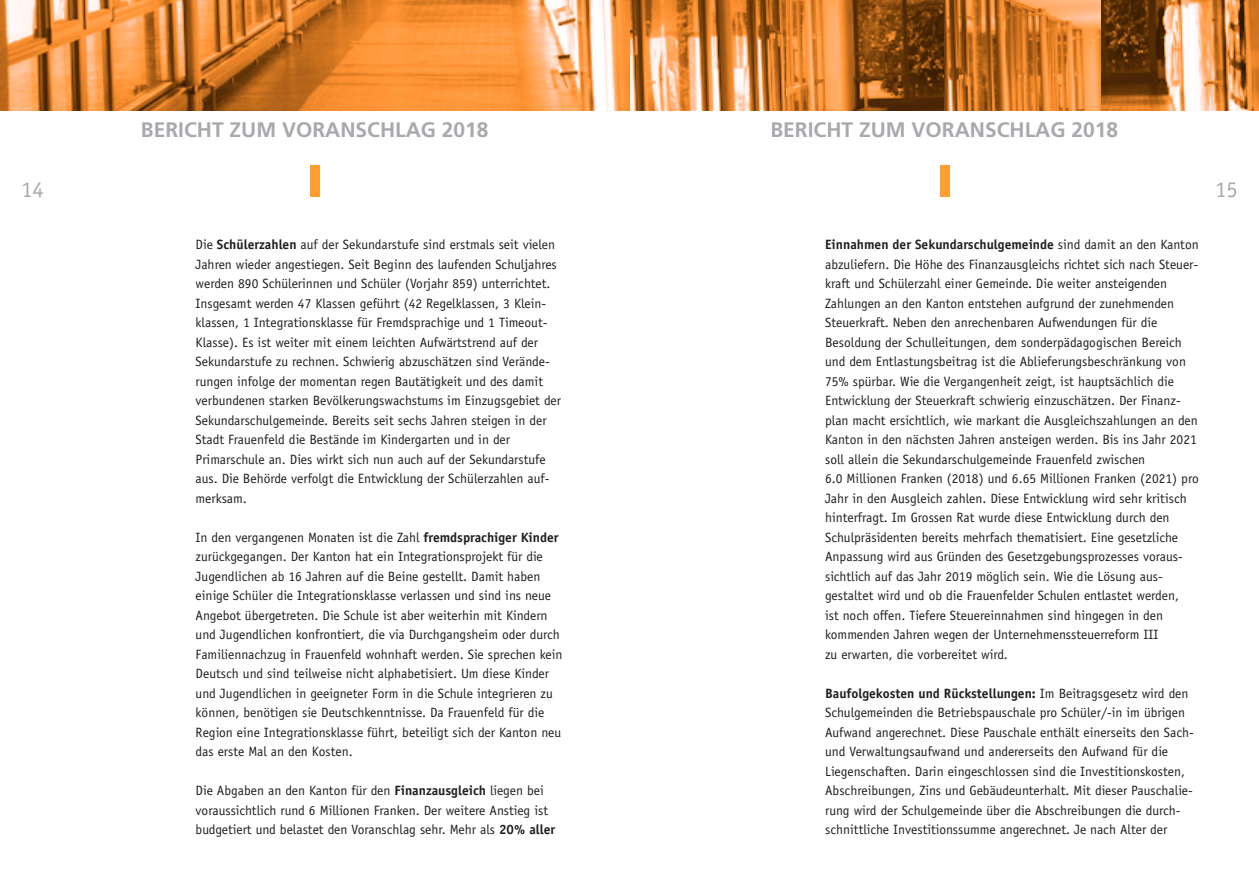
<style>
.page{position:relative;width:1259px;height:893px;background:#fff}
.page>*{position:absolute;margin:0;border:0;box-sizing:border-box;transform-origin:0 0}
.t1{font:22.5px "Officina Sans";color:#a8a9ad}
.t2{font:700 21px "Frutiger";color:#a8a9ad}
.t3{font:13.5px/19.5px "Officina Sans";color:#231f20}
.s1{font-weight:700}
</style>
<div class="page">
<div style="left:940px;top:165px;width:9px;height:32px;background:#ff9f31"></div>
<div style="left:310px;top:165px;width:9px;height:32px;background:#ff9f31"></div>
<img style="left:629px;top:0;width:158px;height:111px">
<svg style="left:0;top:0;width:629px;height:111px;background:#e38e43"></svg>
<svg style="left:787px;top:0;width:157px;height:111px;background:#a76122"></svg>
<svg style="left:944px;top:0;width:157px;height:111px;background:#d47e32"></svg>
<svg style="left:1101px;top:0;width:158px;height:111px;background:#b27947"></svg>
<h1 class="t1" style="left:21px;top:181px;width:24px">14</h1>
<h2 class="t2" style="left:141px;top:121px;width:349px">BERICHT ZUM VORANSCHLAG 2018</h2>
<p class="t3" style="left:196px;top:236px;width:367px">Die <span class="s1">Schülerzahlen</span> auf der Sekundarstufe sind erstmals seit vielen Jahren wieder angestiegen. Seit Beginn des laufenden Schuljahres werden 890 Schülerinnen und Schüler (Vorjahr 859) unterrichtet.<br>Insgesamt werden 47 Klassen geführt (42 Regelklassen, 3 Klein&shy;klassen, 1 Integrationsklasse für Fremdsprachige und 1 Timeout-Klasse). Es ist weiter mit einem leichten Aufwärtstrend auf der Sekundarstufe zu rechnen. Schwierig abzuschätzen sind Verände - rungen infolge der momentan regen Bautätigkeit und des damit verbundenen starken Bevölkerungswachstums im Einzugsgebiet der Sekundarschulgemeinde. Bereits seit sechs Jahren steigen in der Stadt Frauenfeld die Bestände im Kindergarten und in der Primarschule an. Dies wirkt sich nun auch auf der Sekundarstufe aus. Die Behörde verfolgt die Entwicklung der Schülerzahlen auf&shy;merksam.</p>
<p class="t3" style="left:196px;top:528px;width:368px">In den vergangenen Monaten ist die Zahl <span class="s1">fremdsprachiger Kinder </span>zurückgegangen. Der Kanton hat ein Integrationsprojekt für die Jugendlichen ab 16 Jahren auf die Beine gestellt. Damit haben einige Schüler die Integrationsklasse verlassen und sind ins neue Angebot übergetreten. Die Schule ist aber weiterhin mit Kindern und Jugendlichen konfrontiert, die via Durchgangsheim oder durch Familiennachzug in Frauenfeld wohnhaft werden. Sie sprechen kein Deutsch und sind teilweise nicht alphabetisiert. Um diese Kinder und Jugendlichen in geeigneter Form in die Schule integrieren zu können, benötigen sie Deutschkenntnisse. Da Frauenfeld für die Region eine Integrationsklasse führt, beteiligt sich der Kanton neu das erste Mal an den Kosten.</p>
<p class="t3" style="left:196px;top:782px;width:361px">Die Abgaben an den Kanton für den <span class="s1">Finanzausgleich</span> liegen bei voraussichtlich rund 6 Millionen Franken. Der weitere Anstieg ist budgetiert und belastet den Voranschlag sehr. Mehr als <span class="s1">20% aller</span></p>
<h2 class="t2" style="left:770px;top:121px;width:349px">BERICHT ZUM VORANSCHLAG 2018</h2>
<p class="t3" style="left:825px;top:236px;width:375px"><span class="s1">Einnahmen der Sekundarschulgemeinde</span> sind damit an den Kanton abzuliefern. Die Höhe des Finanzausgleichs richtet sich nach Steuer&shy;kraft und Schülerzahl einer Gemeinde. Die weiter ansteigenden Zahlungen an den Kanton entstehen aufgrund der zunehmenden Steuerkraft. Neben den anrechenbaren Aufwendungen für die Besoldung der Schulleitungen, dem sonderpädagogischen Bereich und dem Entlastungsbeitrag ist die Ablieferungsbeschränkung von 75% spürbar. Wie die Vergangenheit zeigt, ist hauptsächlich die Entwicklung der Steuerkraft schwierig einzuschätzen. Der Finanz&shy;plan macht ersichtlich, wie markant die Ausgleichszahlungen an den Kanton in den nächsten Jahren ansteigen werden. Bis ins Jahr 2021 soll allein die Sekundarschulgemeinde Frauenfeld zwischen<br>6.0 Millionen Franken (2018) und 6.65 Millionen Franken (2021) pro Jahr in den Ausgleich zahlen. Diese Entwicklung wird sehr kritisch hinterfragt. Im Grossen Rat wurde diese Entwicklung durch den Schulpräsidenten bereits mehrfach thematisiert. Eine gesetz liche Anpassung wird aus Gründen des Gesetzgebungsprozesses voraus&shy;sichtlich auf das Jahr 2019 möglich sein. Wie die Lösung aus - gestaltet wird und ob die Frauenfelder Schulen entlastet werden,<br>ist noch offen. Tiefere Steuereinnahmen sind hingegen in den kommenden Jahren wegen der Unternehmenssteuerreform III<br>zu erwarten, die vorbereitet wird.</p>
<p class="t3" style="left:825px;top:684px;width:370px"><span class="s1">Baufolgekosten und Rückstellungen:</span> Im Beitragsgesetz wird den Schulgemeinden die Betriebspauschale pro Schüler/-in im übrigen Aufwand angerechnet. Diese Pauschale enthält einerseits den Sach&shy;und Verwaltungsaufwand und andererseits den Aufwand für die Liegenschaften. Darin eingeschlossen sind die Investitionskosten, Abschreibungen, Zins und Gebäudeunterhalt. Mit dieser Pauschalie - rung wird der Schulgemeinde über die Abschreibungen die durch&shy;schnittliche Investitionssumme angerechnet. Je nach Alter der</p>
<h1 class="t1" style="left:1215px;top:181px;width:24px">15</h1>
</div>
